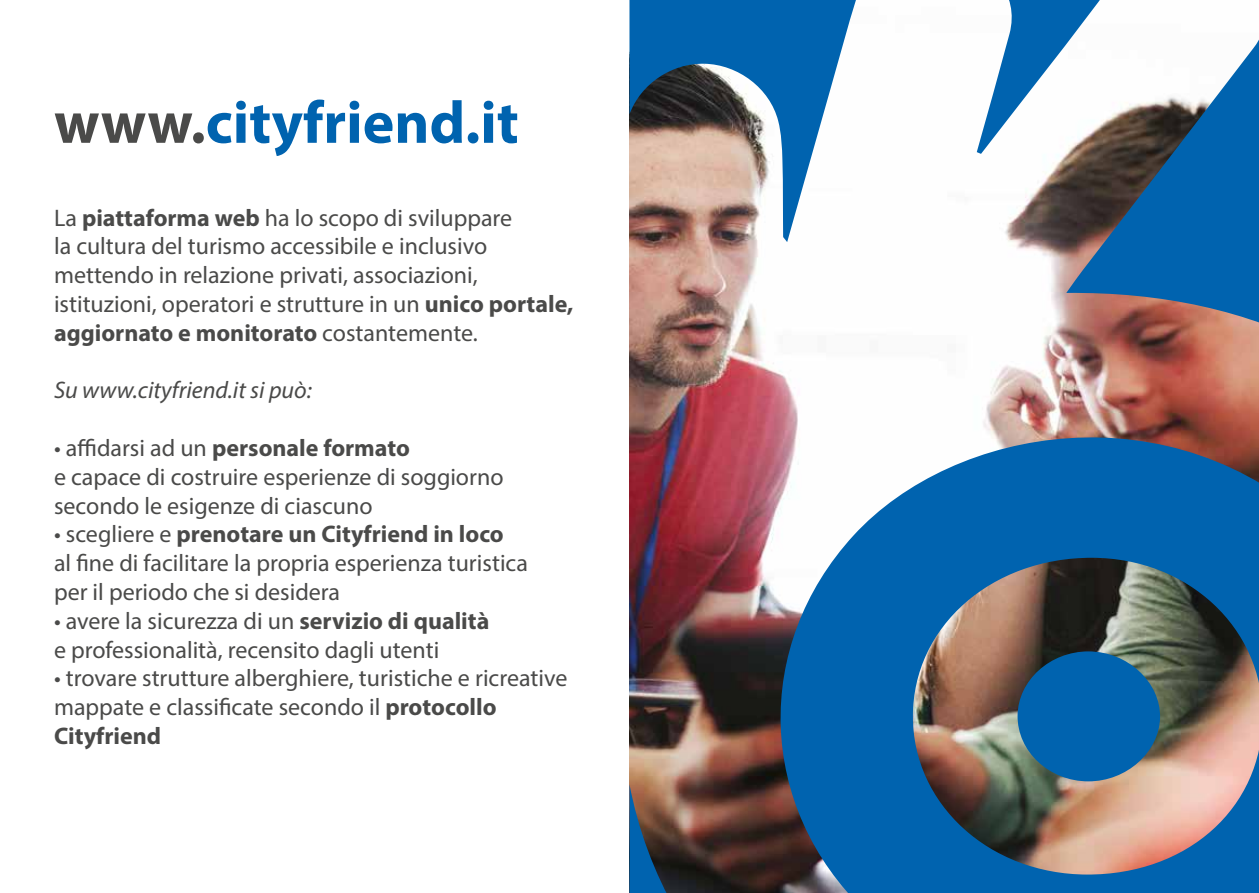
<style>
.page{position:relative;width:1259px;height:893px;background:#fff}
.page>*{position:absolute;margin:0;border:0;box-sizing:border-box;transform-origin:0 0}
.t1{font:700 60px "Myriad Pro";color:#0063af}
.t2{font:24px/28.8px "Myriad Pro";color:#4a4a49}
.t3{font:italic 24px "Myriad Pro";color:#4a4a49}
.s1{color:#4a4a49}
.s2{font-weight:700}
</style>
<div class="page">
<img style="left:629px;top:154px;width:630px;height:739px">
<svg style="left:976px;top:0;width:90px;height:154px"></svg>
<svg style="left:1066px;top:0;width:193px;height:350px"></svg>
<svg style="left:629px;top:0;width:235px;height:242px"></svg>
<img style="left:752px;top:387px;width:507px;height:506px">
<svg style="left:1017px;top:651px;width:143px;height:130px;background:#1a669d"></svg>
<svg style="left:629px;top:784px;width:47px;height:109px;background:#455260"></svg>
<h1 class="t1" style="left:54px;top:83px;width:466px"><span class="s1">www.</span>cityfriend.it</h1>
<p class="t2" style="left:54px;top:203px;width:521px">La <span class="s2">piattaforma web</span> ha lo scopo di sviluppare<br>la cultura del turismo accessibile e inclusivo mettendo in relazione privati, associazioni, istituzioni, operatori e strutture in un <span class="s2">unico portale, aggiornato e monitorato</span> costantemente.</p>
<p class="t3" style="left:54px;top:376px;width:259px">Su www.cityfriend.it si può:</p>
<p class="t2" style="left:54px;top:433px;width:451px">• affidarsi ad un <span class="s2">personale formato<br></span>e capace di costruire esperienze di soggiorno secondo le esigenze di ciascuno</p>
<p class="t2" style="left:54px;top:520px;width:475px">• scegliere e <span class="s2">prenotare un Cityfriend in loco<br></span>al fine di facilitare la propria esperienza turistica per il periodo che si desidera</p>
<p class="t2" style="left:54px;top:606px;width:437px">• avere la sicurezza di un <span class="s2">servizio di qualità </span>e professionalità, recensito dagli utenti</p>
<p class="t2" style="left:54px;top:664px;width:515px">• trovare strutture alberghiere, turistiche e ricreative mappate e classificate secondo il <span class="s2">protocollo<br>Cityfriend</span></p>
</div>
